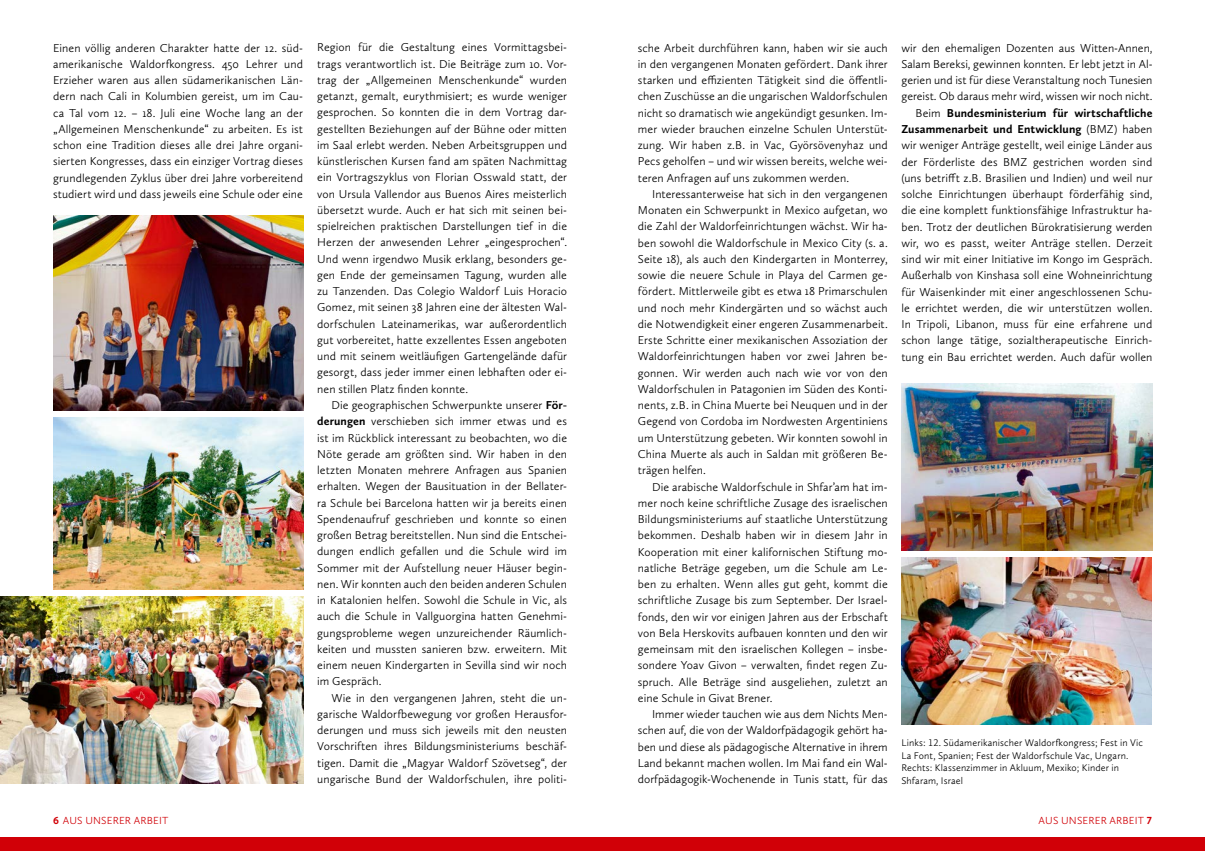
<style>
.page{position:relative;width:1205px;height:851px;background:#fff}
.page>*{position:absolute;margin:0;border:0;box-sizing:border-box;transform-origin:0 0}
.t1{font:300 11.88px/16.2px "Calluna Sans";letter-spacing:.005em;color:#000;text-align:justify}
.t2{font:300 10.62px "Calluna Sans";letter-spacing:.015em;color:#d10007}
.t3{font:300 10px/12.5px "Calluna Sans";letter-spacing:.015em;color:#000}
.s1{font-weight:700}
</style>
<div class="page">
<div style="left:0;top:836px;width:602px;height:14px;background:#d10007"></div>
<div style="left:602px;top:836px;width:603px;height:14px;background:#d10007"></div>
<img style="left:0;top:596px;width:303px;height:187px">
<img style="left:53px;top:215px;width:250px;height:195px">
<img style="left:53px;top:417px;width:250px;height:172px">
<img style="left:901px;top:383px;width:251px;height:167px">
<img style="left:901px;top:557px;width:250px;height:167px">
<p class="t1" style="left:317px;top:39px;width:251px">Region für die Gestaltung eines Vormittagsbei&shy;trags verantwortlich ist. Die Beiträge zum 10. Vor&shy;trag der „Allgemeinen Menschenkunde“ wurden getanzt, gemalt, eurythmisiert; es wurde weniger gesprochen. So konnten die in dem Vortrag dar&shy;gestellten Beziehungen auf der Bühne oder mitten im Saal erlebt werden. Neben Arbeitsgruppen und künstlerischen Kursen fand am späten Nachmittag ein Vortragszyklus von Florian Osswald statt, der von Ursula Vallendor aus Buenos Aires meisterlich übersetzt wurde. Auch er hat sich mit seinen bei&shy;spielreichen praktischen Darstellungen tief in die Herzen der anwesenden Lehrer „eingesprochen“.<br>Und wenn irgendwo Musik erklang, besonders ge&shy;gen Ende der gemeinsamen Tagung, wurden alle zu Tanzenden. Das Colegio Waldorf Luis Horacio Gomez, mit seinen 38 Jahren eine der ältesten Wal&shy;dorfschulen Lateinamerikas, war außerordentlich gut vorbereitet, hatte exzellentes Essen angeboten und mit seinem weitläufigen Gartengelände dafür gesorgt, dass jeder immer einen lebhaften oder ei&shy;nen stillen Platz finden konnte.</p>
<p class="t1" style="left:317px;top:396px;width:251px;text-indent:14px">Die geographischen Schwerpunkte unserer <span class="s1">För&shy;derungen</span> verschieben sich immer etwas und es ist im Rückblick interessant zu beobachten, wo die Nöte gerade am größten sind. Wir haben in den letzten Monaten mehrere Anfragen aus Spanien erhalten. Wegen der Bausituation in der Bellater&shy;ra Schule bei Barcelona hatten wir ja bereits einen Spendenaufruf geschrieben und konnte so einen großen Betrag bereitstellen. Nun sind die Entschei&shy;dungen endlich gefallen und die Schule wird im Sommer mit der Aufstellung neuer Häuser begin&shy;nen. Wir konnten auch den beiden anderen Schulen in Katalonien helfen. Sowohl die Schule in Vic, als auch die Schule in Vallguorgina hatten Genehmi&shy;gungsprobleme wegen unzureichender Räumlich&shy;keiten und mussten sanieren bzw. erweitern. Mit einem neuen Kindergarten in Sevilla sind wir noch im Gespräch.</p>
<p class="t1" style="left:317px;top:689px;width:251px;text-indent:14px">Wie in den vergangenen Jahren, steht die un&shy;garische Waldorfbewegung vor großen Herausfor&shy;derungen und muss sich jeweils mit den neusten Vorschriften ihres Bildungsministeriums beschäf&shy;tigen. Damit die „Magyar Waldorf Szövetseg“, der ungarische Bund der Waldorfschulen, ihre politi-</p>
<p class="t1" style="left:53px;top:39px;width:251px">Einen völlig anderen Charakter hatte der 12. süd&shy;amerikanische Waldorfkongress. 450 Lehrer und Erzieher waren aus allen südamerikanischen Län&shy;dern nach Cali in Kolumbien gereist, um im Cau&shy;ca Tal vom 12. – 18. Juli eine Woche lang an der „Allgemeinen Menschenkunde“ zu arbeiten. Es ist schon eine Tradition dieses alle drei Jahre organi&shy;sierten Kongresses, dass ein einziger Vortrag dieses grundlegenden Zyklus über drei Jahre vorbereitend studiert wird und dass jeweils eine Schule oder eine</p>
<p class="t1" style="left:638px;top:39px;width:251px">sche Arbeit durchführen kann, haben wir sie auch in den vergangenen Monaten gefördert. Dank ihrer starken und effizienten Tätigkeit sind die öffentli&shy;chen Zuschüsse an die ungarischen Waldorfschulen nicht so dramatisch wie angekündigt gesunken. Im&shy;mer wieder brauchen einzelne Schulen Unterstüt&shy;zung. Wir haben z.B. in Vac, Györsövenyhaz und Pecs geholfen – und wir wissen bereits, welche wei&shy;teren Anfragen auf uns zukommen werden.</p>
<p class="t1" style="left:638px;top:186px;width:251px;text-indent:14px">Interessanterweise hat sich in den vergangenen Monaten ein Schwerpunkt in Mexico aufgetan, wo die Zahl der Waldorfeinrichtungen wächst. Wir ha&shy;ben sowohl die Waldorfschule in Mexico City (s. a.<br>Seite 18), als auch den Kindergarten in Monterrey, sowie die neuere Schule in Playa del Carmen ge&shy;fördert. Mittlerweile gibt es etwa 18 Primarschulen und noch mehr Kindergärten und so wächst auch die Notwendigkeit einer engeren Zusammenarbeit.<br>Erste Schritte einer mexikanischen Assoziation der Waldorfeinrichtungen haben vor zwei Jahren be&shy;gonnen. Wir werden auch nach wie vor von den Waldorfschulen in Patagonien im Süden des Konti&shy;nents, z.B. in China Muerte bei Neuquen und in der Gegend von Cordoba im Nordwesten Argentiniens um Unterstützung gebeten. Wir konnten sowohl in China Muerte als auch in Saldan mit größeren Be&shy;trägen helfen.</p>
<p class="t1" style="left:638px;top:478px;width:251px;text-indent:14px">Die arabische Waldorfschule in Shfar’am hat im&shy;mer noch keine schriftliche Zusage des israelischen Bildungsministeriums auf staatliche Unterstützung bekommen. Deshalb haben wir in diesem Jahr in Kooperation mit einer kalifornischen Stiftung mo&shy;natliche Beträge gegeben, um die Schule am Le&shy;ben zu erhalten. Wenn alles gut geht, kommt die schriftliche Zusage bis zum September. Der Israel&shy;fonds, den wir vor einigen Jahren aus der Erbschaft von Bela Herskovits aufbauen konnten und den wir gemeinsam mit den israelischen Kollegen – insbe&shy;sondere Yoav Givon – verwalten, findet regen Zu&shy;spruch. Alle Beträge sind ausgeliehen, zuletzt an eine Schule in Givat Brener.</p>
<p class="t1" style="left:638px;top:705px;width:251px;text-indent:14px">Immer wieder tauchen wie aus dem Nichts Men&shy;schen auf, die von der Waldorfpädagogik gehört ha&shy;ben und diese als pädagogische Alternative in ihrem Land bekannt machen wollen. Im Mai fand ein Wal&shy;dorfpädagogik-Wochenende in Tunis statt, für das</p>
<p class="t1" style="left:901px;top:39px;width:253px;text-align:right">wir den ehemaligen Dozenten aus Witten-Annen, Salam Bereksi, gewinnen konnten. Er lebt jetzt in Al&shy;gerien und ist für diese Veranstaltung noch Tunesien gereist. Ob daraus mehr wird, wissen wir noch nicht.<br>Beim <span class="s1">Bundesministerium für wirtschaftliche Zusammenarbeit und Entwicklung</span> (BMZ) haben wir weniger Anträge gestellt, weil einige Länder aus der Förderliste des BMZ gestrichen worden sind (uns betrifft z.B. Brasilien und Indien) und weil nur solche Einrichtungen überhaupt förderfähig sind, die eine komplett funktionsfähige Infrastruktur ha&shy;ben. Trotz der deutlichen Bürokratisierung werden wir, wo es passt, weiter Anträge stellen. Derzeit sind wir mit einer Initiative im Kongo im Gespräch.<br>Außerhalb von Kinshasa soll eine Wohneinrichtung für Waisenkinder mit einer angeschlossenen Schu&shy;le errichtet werden, die wir unterstützen wollen.<br>In Tripoli, Libanon, muss für eine erfahrene und schon lange tätige, sozialtherapeutische Einrich&shy;tung ein Bau errichtet werden. Auch dafür wollen</p>
<p class="t3" style="left:901px;top:736px;width:243px">Links: 12. Südamerikanischer Waldorfkongress; Fest in Vic La Font, Spanien; Fest der Waldorfschule Vac, Ungarn.<br>Rechts: Klassenzimmer in Akluum, Mexiko; Kinder in Shfaram, Israel</p>
<p class="t2" style="left:53px;top:813px;width:117px"><span class="s1">6</span> AUS UNSERER ARBEIT</p>
<p class="t2" style="left:1038px;top:813px;width:115px">AUS UNSERER ARBEIT <span class="s1">7</span></p>
</div>
